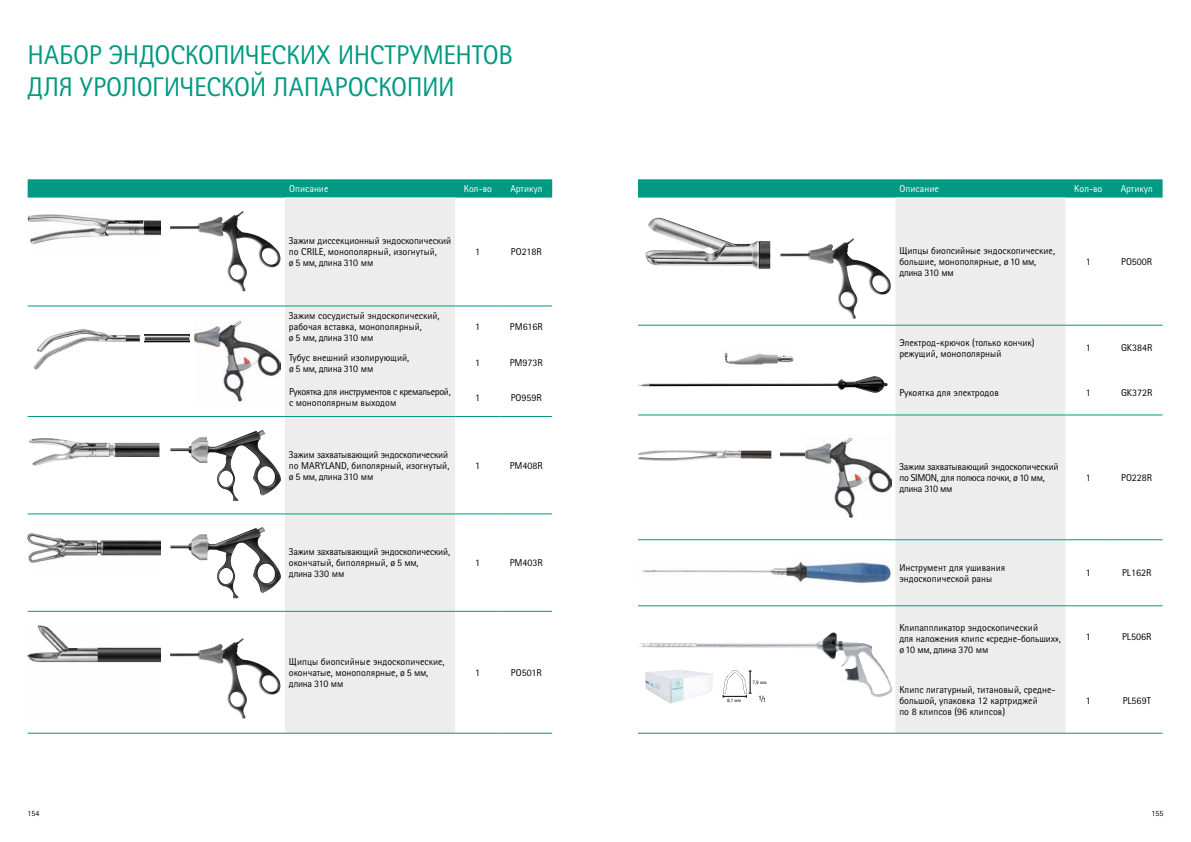
<style>
.page{position:relative;width:1191px;height:842px;background:#fff}
.page>*{position:absolute;margin:0;border:0;box-sizing:border-box;transform-origin:0 0}
.t1{font:27px/32px "Rotis Sans Serif Pro Cyr";letter-spacing:-.01em;color:#009982}
.t2{font:10px/11px "Rotis Sans Serif Pro Cyr";color:#000}
.t3{font:10px/11px "Rotis Sans Serif Pro Cyr";letter-spacing:-.02em;color:#000}
.t4{font:10px/11px "Rotis Sans Serif Pro Cyr";letter-spacing:-.03em;color:#000}
.t5{font:10px "Rotis Sans Serif Pro Cyr";color:#fff}
.t6{font:8px "Rotis Sans Serif Pro Cyr";color:#000}
.t7{font:5.2px "Rotis Sans Serif Pro Cyr";color:#000}
</style>
<div class="page">
<svg style="left:28px;top:179px;width:524px;height:19px;background:#0a9d87"></svg>
<div style="left:285px;top:198px;width:170px;height:535px;background:#ededed"></div>
<hr style="left:28px;top:306px;width:257px;height:1px;background:#009982">
<hr style="left:285px;top:306px;width:170px;height:1px;background:#009982">
<hr style="left:455px;top:306px;width:45px;height:1px;background:#009982">
<hr style="left:500px;top:306px;width:52px;height:1px;background:#009982">
<hr style="left:28px;top:416px;width:257px;height:1px;background:#009982">
<hr style="left:285px;top:416px;width:170px;height:1px;background:#009982">
<hr style="left:455px;top:416px;width:45px;height:1px;background:#009982">
<hr style="left:500px;top:416px;width:52px;height:1px;background:#009982">
<hr style="left:28px;top:514px;width:257px;height:1px;background:#009982">
<hr style="left:285px;top:514px;width:170px;height:1px;background:#009982">
<hr style="left:455px;top:514px;width:45px;height:1px;background:#009982">
<hr style="left:500px;top:514px;width:52px;height:1px;background:#009982">
<hr style="left:28px;top:611px;width:257px;height:1px;background:#009982">
<hr style="left:285px;top:611px;width:170px;height:1px;background:#009982">
<hr style="left:455px;top:611px;width:45px;height:1px;background:#009982">
<hr style="left:500px;top:611px;width:52px;height:1px;background:#009982">
<hr style="left:28px;top:733px;width:257px;height:1px;background:#009982">
<hr style="left:285px;top:733px;width:170px;height:1px;background:#009982">
<hr style="left:455px;top:733px;width:45px;height:1px;background:#009982">
<hr style="left:500px;top:733px;width:52px;height:1px;background:#009982">
<img style="left:28px;top:214px;width:133px;height:30px">
<img style="left:170px;top:211px;width:110px;height:81px">
<img style="left:34px;top:329px;width:106px;height:41px">
<svg style="left:145px;top:335px;width:44px;height:7px"></svg>
<img style="left:194px;top:320px;width:86px;height:82px">
<img style="left:29px;top:438px;width:130px;height:28px">
<img style="left:170px;top:430px;width:92px;height:71px">
<img style="left:28px;top:533px;width:133px;height:30px">
<img style="left:170px;top:527px;width:92px;height:71px">
<img style="left:28px;top:625px;width:132px;height:38px">
<img style="left:170px;top:638px;width:111px;height:81px">
<svg style="left:638px;top:179px;width:524px;height:19px;background:#0a9d87"></svg>
<div style="left:895px;top:198px;width:170px;height:535px;background:#ededed"></div>
<hr style="left:638px;top:325px;width:257px;height:1px;background:#009982">
<hr style="left:895px;top:325px;width:170px;height:1px;background:#009982">
<hr style="left:1065px;top:325px;width:45px;height:1px;background:#009982">
<hr style="left:1110px;top:325px;width:52px;height:1px;background:#009982">
<hr style="left:638px;top:415px;width:257px;height:1px;background:#009982">
<hr style="left:895px;top:415px;width:170px;height:1px;background:#009982">
<hr style="left:1065px;top:415px;width:45px;height:1px;background:#009982">
<hr style="left:1110px;top:415px;width:52px;height:1px;background:#009982">
<hr style="left:638px;top:539px;width:257px;height:1px;background:#009982">
<hr style="left:895px;top:539px;width:170px;height:1px;background:#009982">
<hr style="left:1065px;top:539px;width:45px;height:1px;background:#009982">
<hr style="left:1110px;top:539px;width:52px;height:1px;background:#009982">
<hr style="left:638px;top:605px;width:257px;height:1px;background:#009982">
<hr style="left:895px;top:605px;width:170px;height:1px;background:#009982">
<hr style="left:1065px;top:605px;width:45px;height:1px;background:#009982">
<hr style="left:1110px;top:605px;width:52px;height:1px;background:#009982">
<hr style="left:638px;top:733px;width:257px;height:1px;background:#009982">
<hr style="left:895px;top:733px;width:170px;height:1px;background:#009982">
<hr style="left:1065px;top:733px;width:45px;height:1px;background:#009982">
<hr style="left:1110px;top:733px;width:52px;height:1px;background:#009982">
<img style="left:645px;top:218px;width:125px;height:51px">
<img style="left:780px;top:238px;width:111px;height:81px">
<img style="left:724px;top:353px;width:70px;height:12px">
<img style="left:638px;top:376px;width:249px;height:17px">
<img style="left:638px;top:451px;width:103px;height:4px">
<img style="left:780px;top:452px;width:25px;height:5px">
<img style="left:805px;top:437px;width:86px;height:81px">
<img style="left:641px;top:560px;width:250px;height:23px">
<img style="left:639px;top:632px;width:253px;height:65px">
<img style="left:645px;top:669px;width:68px;height:35px">
<svg style="left:723px;top:671px;width:28px;height:27px"></svg>
<h1 class="t1" style="left:28px;top:39px;width:487px">НАБОР ЭНДОСКОПИЧЕСКИХ ИНСТРУМЕНТОВ<br>ДЛЯ УРОЛОГИЧЕСКОЙ ЛАПАРОСКОПИИ</h1>
<p class="t5" style="left:289px;top:183px;width:41px">Описание</p>
<p class="t5" style="left:464px;top:183px;width:30px">Кол-во</p>
<p class="t5" style="left:510px;top:183px;width:34px">Артикул</p>
<p class="t2" style="left:289px;top:235px;width:164px">Зажим диссекционный эндоскопический по CRILE, монополярный, изогнутый,<br>ø 5 мм, длина 310 мм</p>
<p class="t2" style="left:475px;top:246px;width:6px">1</p>
<p class="t2" style="left:511px;top:246px;width:32px">PO218R</p>
<p class="t2" style="left:289px;top:310px;width:152px">Зажим сосудистый эндоскопический, рабочая вставка, монополярный,<br>ø 5 мм, длина 310 мм</p>
<p class="t2" style="left:475px;top:321px;width:6px">1</p>
<p class="t2" style="left:510px;top:321px;width:34px">PM616R</p>
<p class="t2" style="left:289px;top:352px;width:122px">Тубус внешний изолирующий, ø 5 мм, длина 310 мм</p>
<p class="t2" style="left:475px;top:357px;width:6px">1</p>
<p class="t2" style="left:510px;top:357px;width:35px">PM973R</p>
<p class="t4" style="left:289px;top:386px;width:163px">Рукоятка для инструментов с кремальерой, с монополярным выходом</p>
<p class="t2" style="left:475px;top:392px;width:6px">1</p>
<p class="t2" style="left:511px;top:392px;width:33px">PO959R</p>
<p class="t2" style="left:289px;top:449px;width:162px;text-align:justify">Зажим захватывающий эндоскопический по MARYLAND, биполярный, изогнутый, ø 5 мм, длина 310 мм</p>
<p class="t2" style="left:475px;top:460px;width:6px">1</p>
<p class="t2" style="left:510px;top:460px;width:35px">PM408R</p>
<p class="t3" style="left:289px;top:546px;width:163px">Зажим захватывающий эндоскопический, окончатый, биполярный, ø 5 мм,<br>длина 330 мм</p>
<p class="t2" style="left:475px;top:557px;width:6px">1</p>
<p class="t2" style="left:510px;top:557px;width:35px">PM403R</p>
<p class="t2" style="left:289px;top:656px;width:157px">Щипцы биопсийные эндоскопические, окончатые, монополярные, ø 5 мм, длина 310 мм</p>
<p class="t2" style="left:475px;top:667px;width:6px">1</p>
<p class="t2" style="left:511px;top:667px;width:32px">PO501R</p>
<p class="t7" style="left:752px;top:679px;width:16px">7,9 мм</p>
<p class="t7" style="left:727px;top:697px;width:16px">8,1 мм</p>
<p class="t2" style="left:758px;top:693px;width:9px">1∕1</p>
<p class="t5" style="left:899px;top:183px;width:41px">Описание</p>
<p class="t5" style="left:1074px;top:183px;width:30px">Кол-во</p>
<p class="t5" style="left:1120px;top:183px;width:34px">Артикул</p>
<p class="t2" style="left:899px;top:245px;width:157px">Щипцы биопсийные эндоскопические, большие, монополярные, ø 10 мм, длина 310 мм</p>
<p class="t2" style="left:1085px;top:256px;width:6px">1</p>
<p class="t2" style="left:1121px;top:256px;width:33px">PO500R</p>
<p class="t2" style="left:899px;top:337px;width:137px">Электрод-крючок (только кончик) режущий, монополярный</p>
<p class="t2" style="left:1085px;top:342px;width:6px">1</p>
<p class="t2" style="left:1121px;top:342px;width:33px">GK384R</p>
<p class="t2" style="left:899px;top:387px;width:101px">Рукоятка для электродов</p>
<p class="t2" style="left:1085px;top:387px;width:6px">1</p>
<p class="t2" style="left:1121px;top:387px;width:33px">GK372R</p>
<p class="t3" style="left:899px;top:461px;width:161px">Зажим захватывающий эндоскопический по SIMON, для полюса почки, ø 10 мм, длина 310 мм</p>
<p class="t2" style="left:1085px;top:472px;width:6px">1</p>
<p class="t2" style="left:1121px;top:472px;width:33px">PO228R</p>
<p class="t2" style="left:899px;top:562px;width:107px">Инструмент для ушивания эндоскопической раны</p>
<p class="t2" style="left:1085px;top:567px;width:6px">1</p>
<p class="t2" style="left:1122px;top:567px;width:31px">PL162R</p>
<p class="t2" style="left:899px;top:622px;width:163px">Клипаппликатор эндоскопический<br>для наложения клипс «средне-больших», ø 10 мм, длина 370 мм</p>
<p class="t2" style="left:1085px;top:632px;width:6px">1</p>
<p class="t2" style="left:1122px;top:632px;width:31px">PL506R</p>
<p class="t2" style="left:899px;top:684px;width:158px">Клипс лигатурный, титановый, средне&shy;большой, упаковка 12 картриджей<br>по 8 клипсов (96 клипсов)</p>
<p class="t2" style="left:1085px;top:695px;width:6px">1</p>
<p class="t2" style="left:1122px;top:695px;width:29px">PL569T</p>
<p class="t6" style="left:28px;top:809px;width:14px">154</p>
<p class="t6" style="left:1151px;top:809px;width:13px">155</p>
</div>
